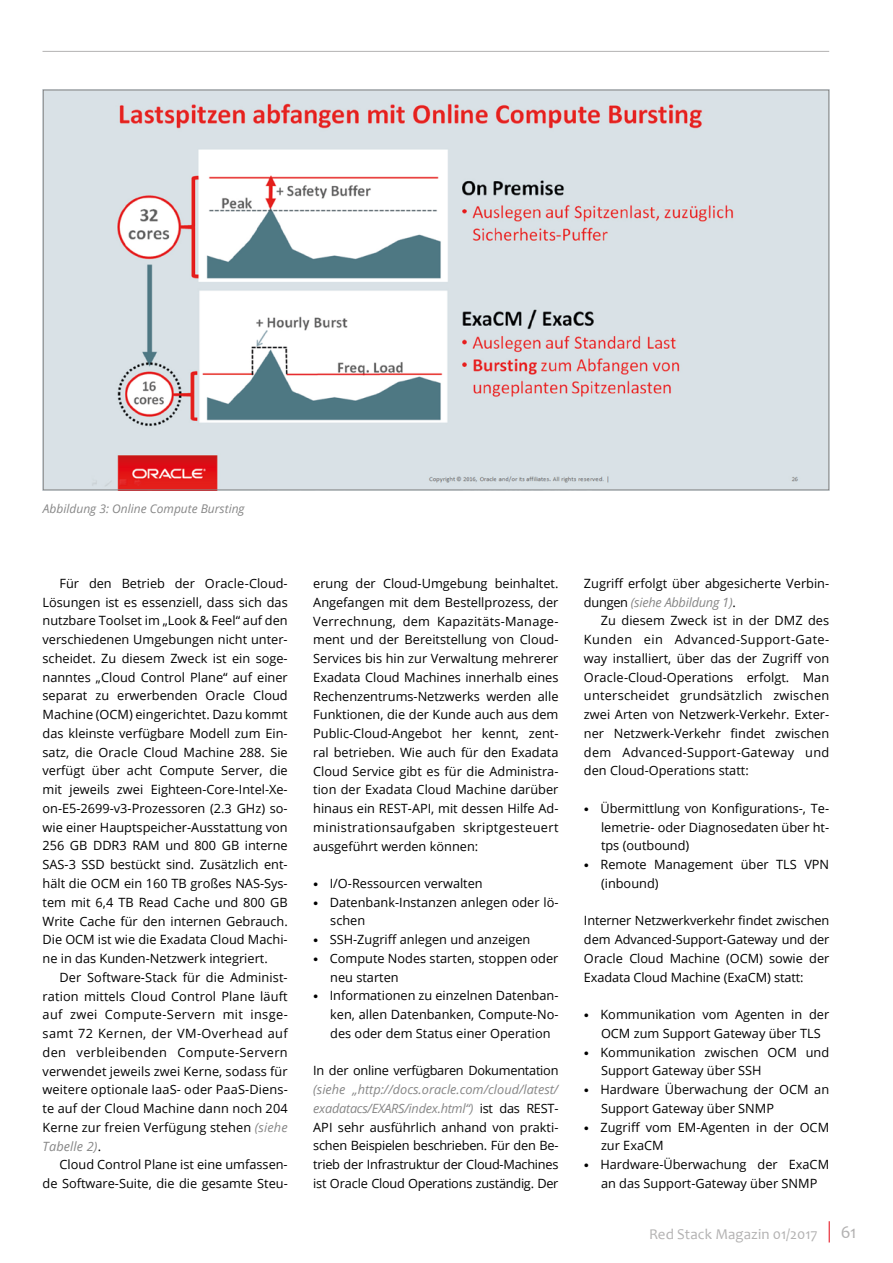
<style>
.page{position:relative;width:893px;height:1263px;background:#fff}
.page>*{position:absolute;margin:0;border:0;box-sizing:border-box;transform-origin:0 0}
.t1{font:18px "Candara";color:#b3b2b2}
.t2{font:15px "Candara";letter-spacing:.005em;color:#b3b2b2}
.t3{font:12.75px/18.8px "Open Sans";color:#000;text-align:justify}
.t4{font:12.75px "Open Sans";letter-spacing:-.02em;color:#000}
.t5{font:italic 12px "Open Sans";color:#878787}
.s1{font-style:italic;color:#878787}
.s2{font-family:"Stone Serif Std";font-weight:500;font-size:10.5px}
</style>
<div class="page">
<hr style="left:43px;top:51px;width:786px;height:1px;background:#b3b2b2">
<svg style="left:829px;top:1221px;width:1px;height:21px"></svg>
<img style="left:45px;top:92px;width:782px;height:396px">
<p class="t5" style="left:43px;top:500px;width:203px">Abbildung 3: Online Compute Bursting</p>
<p class="t3" style="left:43px;top:573px;width:247px;text-indent:17px">Für den Betrieb der Oracle-Cloud-Lösungen ist es essenziell, dass sich das nutzbare Toolset im „Look &amp; Feel“ auf den verschiedenen Umgebungen nicht unter&shy;scheidet. Zu diesem Zweck ist ein soge&shy;nanntes „Cloud Control Plane“ auf einer separat zu erwerbenden Oracle Cloud Machine (OCM) eingerichtet. Dazu kommt das kleinste verfügbare Modell zum Ein&shy;satz, die Oracle Cloud Machine 288. Sie verfügt über acht Compute Server, die mit jeweils zwei Eighteen-Core-Intel-Xe&shy;on-E5-2699-v3-Prozessoren (2.3 GHz) so&shy;wie einer Hauptspeicher-Ausstattung von 256 GB DDR3 RAM und 800 GB interne SAS-3 SSD bestückt sind. Zusätzlich ent&shy;hält die OCM ein 160 TB großes NAS-Sys&shy;tem mit 6,4 TB Read Cache und 800 GB Write Cache für den internen Gebrauch.<br>Die OCM ist wie die Exadata Cloud Machi&shy;ne in das Kunden-Netzwerk integriert.</p>
<p class="t3" style="left:43px;top:967px;width:247px;text-indent:17px">Der Software-Stack für die Administ&shy;ration mittels Cloud Control Plane läuft auf zwei Compute-Servern mit insge&shy;samt 72 Kernen, der VM-Overhead auf den verbleibenden Compute-Servern verwendet jeweils zwei Kerne, sodass für weitere optionale IaaS- oder PaaS-Diens&shy;te auf der Cloud Machine dann noch 204<br>Kerne zur freien Verfügung stehen <span class="s1">(siehe Tabelle 2)</span>.</p>
<p class="t3" style="left:43px;top:1155px;width:247px;text-align:right">Cloud Control Plane ist eine umfassen&shy;de Software-Suite, die die gesamte Steu-</p>
<p class="t3" style="left:313px;top:574px;width:247px">erung der Cloud-Umgebung beinhaltet.<br>Angefangen mit dem Bestellprozess, der Verrechnung, dem Kapazitäts-Manage&shy;ment und der Bereitstellung von Cloud-Services bis hin zur Verwaltung mehrerer Exadata Cloud Machines innerhalb eines Rechenzentrums-Netzwerks werden alle Funktionen, die der Kunde auch aus dem Public-Cloud-Angebot her kennt, zent&shy;ral betrieben. Wie auch für den Exadata Cloud Service gibt es für die Administra&shy;tion der Exadata Cloud Machine darüber hinaus ein REST-API, mit dessen Hilfe Ad&shy;ministrationsaufgaben skriptgesteuert ausgeführt werden können:</p>
<p class="t3" style="left:313px;top:873px;width:171px"><span class="s2">•</span> I/O-Ressourcen verwalten</p>
<p class="t3" style="left:330px;top:892px;width:230px;text-indent:-17px"><span class="s2">•</span> Datenbank-Instanzen anlegen oder lö&shy;schen</p>
<p class="t3" style="left:313px;top:930px;width:219px"><span class="s2">•</span> SSH-Zugriff anlegen und anzeigen</p>
<p class="t3" style="left:330px;top:948px;width:230px;text-indent:-17px"><span class="s2">•</span> Compute Nodes starten, stoppen oder neu starten</p>
<p class="t3" style="left:330px;top:986px;width:230px;text-indent:-17px"><span class="s2">•</span> Informationen zu einzelnen Datenban&shy;ken, allen Datenbanken, Compute-No&shy;des oder dem Status einer Operation</p>
<p class="t4" style="left:313px;top:1062px;width:247px">In der online verfügbaren Dokumentation</p>
<p class="t3" style="left:313px;top:1080px;width:247px"><span class="s1">(siehe „http://docs.oracle.com/cloud/latest/ exadatacs/EXARS/index.html“)</span> ist das REST-API sehr ausführlich anhand von prakti&shy;schen Beispielen beschrieben. Für den Be&shy;trieb der Infrastruktur der Cloud-Machines ist Oracle Cloud Operations zuständig. Der</p>
<p class="t3" style="left:584px;top:574px;width:247px">Zugriff erfolgt über abgesicherte Verbin&shy;dungen <span class="s1">(siehe Abbildung 1)</span>.</p>
<p class="t3" style="left:584px;top:611px;width:247px;text-indent:17px">Zu diesem Zweck ist in der DMZ des Kunden ein Advanced-Support-Gate&shy;way installiert, über das der Zugriff von Oracle-Cloud-Operations erfolgt. Man unterscheidet grundsätzlich zwischen zwei Arten von Netzwerk-Verkehr. Exter&shy;ner Netzwerk-Verkehr findet zwischen dem Advanced-Support-Gateway und den Cloud-Operations statt:</p>
<p class="t3" style="left:601px;top:798px;width:230px;text-indent:-17px"><span class="s2">•</span> Übermittlung von Konfigurations-, Te&shy;lemetrie- oder Diagnosedaten über ht&shy;tps (outbound)</p>
<p class="t3" style="left:601px;top:855px;width:230px;text-indent:-17px"><span class="s2">•</span> Remote Management über TLS VPN (inbound)</p>
<p class="t3" style="left:584px;top:911px;width:247px">Interner Netzwerkverkehr findet zwischen dem Advanced-Support-Gateway und der Oracle Cloud Machine (OCM) sowie der Exadata Cloud Machine (ExaCM) statt:</p>
<p class="t3" style="left:601px;top:1005px;width:230px;text-indent:-17px"><span class="s2">•</span> Kommunikation vom Agenten in der<br>OCM zum Support Gateway über TLS</p>
<p class="t3" style="left:601px;top:1042px;width:230px;text-indent:-17px"><span class="s2">•</span> Kommunikation zwischen OCM und<br>Support Gateway über SSH</p>
<p class="t3" style="left:601px;top:1080px;width:230px;text-indent:-17px"><span class="s2">•</span> Hardware Überwachung der OCM an<br>Support Gateway über SNMP</p>
<p class="t3" style="left:601px;top:1117px;width:230px;text-indent:-17px"><span class="s2">•</span> Zugriff vom EM-Agenten in der OCM zur ExaCM</p>
<p class="t3" style="left:584px;top:1155px;width:247px;text-align:center"><span class="s2">•</span> Hardware-Überwachung der ExaCM an das Support-Gateway über SNMP</p>
<p class="t2" style="left:649px;top:1224px;width:170px">Red Stack Magazin 01/2017</p>
<h1 class="t1" style="left:841px;top:1221px;width:17px">61</h1>
</div>
